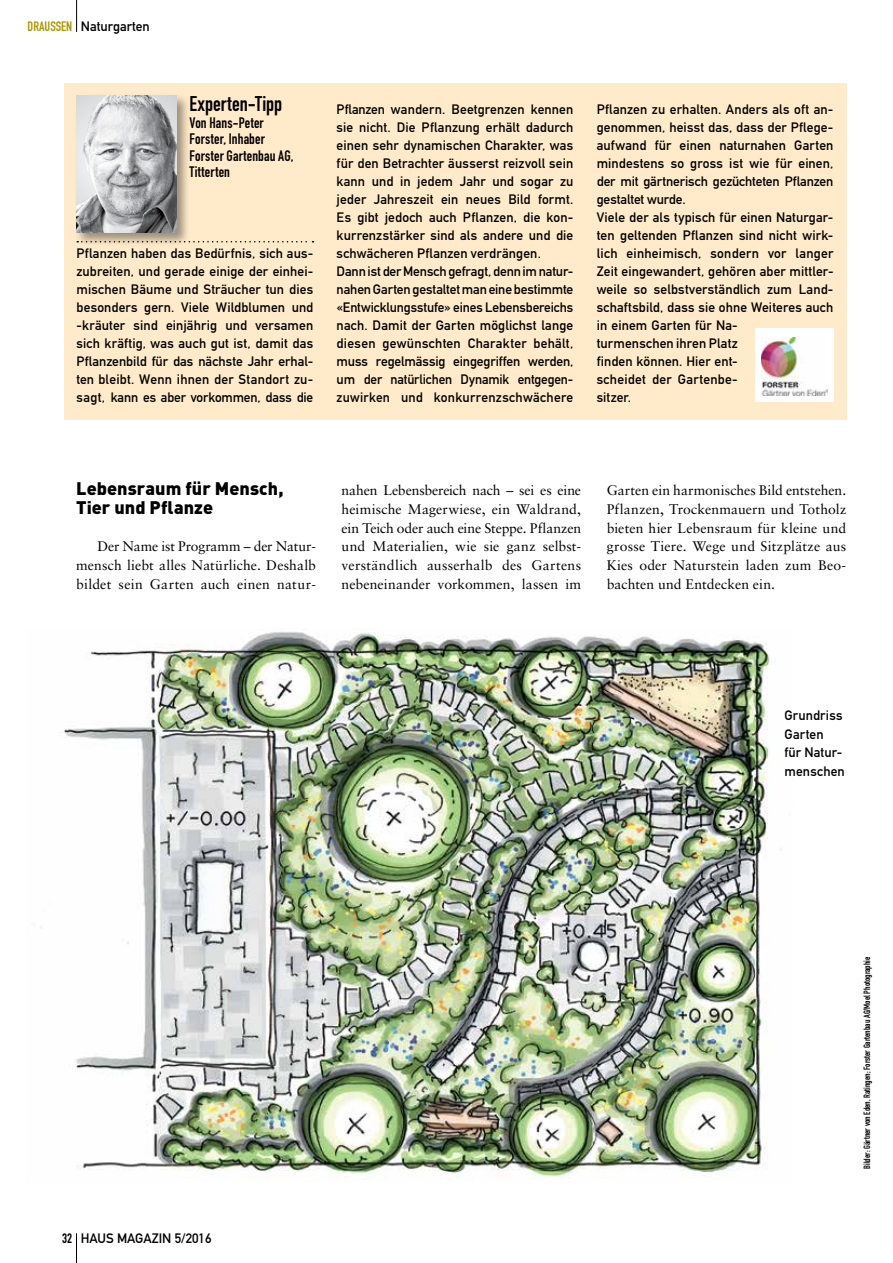
<style>
.page{position:relative;width:893px;height:1263px;background:#fff}
.page>*{position:absolute;margin:0;border:0;box-sizing:border-box;transform-origin:0 0}
.t1{font:21px "DIN Engschrift LT";letter-spacing:.005em;color:#000}
.t2{font:900 18px/18.8px "DIN";color:#000}
.t3{font:15px/16.5px "DIN Engschrift LT";letter-spacing:.01em;color:#000}
.t4{font:13.95px/18.8px "Sabon LT Pro";letter-spacing:.01em;color:#000;text-align:justify}
.t5{font:13.5px/18px "DIN Mittelschrift LT";letter-spacing:.01em;color:#000}
.t6{font:9px "DIN Engschrift LT";color:#000}
.s1{font-family:"DIN Engschrift LT";color:#ad9600}
.s2{font-family:"DIN Engschrift LT"}
</style>
<div class="page">
<hr style="left:76px;top:1233px;width:1px;height:30px;background:#000">
<hr style="left:76px;top:0;width:1px;height:32px;background:#000">
<img style="left:41px;top:628px;width:729px;height:552px">
<div style="left:64px;top:83px;width:782px;height:337px;background:#ffeac9"></div>
<div style="left:74px;top:93px;width:117px;height:154px;background:#000;opacity:.4"></div>
<img style="left:76px;top:96px;width:100px;height:137px">
<svg style="left:77px;top:241px;width:236px;height:1px"></svg>
<div style="left:755px;top:329px;width:78px;height:73px;background:#fff"></div>
<img style="left:761px;top:338px;width:66px;height:58px">
<p class="t5" style="left:28px;top:18px;width:124px"><span class="s1">DRAUSSEN</span> Naturgarten</p>
<h1 class="t1" style="left:189px;top:92px;width:94px">Experten-Tipp</h1>
<p class="t3" style="left:189px;top:114px;width:106px">Von Hans-Peter<br>Forster, Inhaber<br>Forster Gartenbau AG,<br>Titterten</p>
<p class="t5" style="left:77px;top:244px;width:238px;text-align:justify">Pflanzen haben das Bedürfnis, sich aus&shy;zubreiten, und gerade einige der einhei&shy;mischen Bäume und Sträucher tun dies besonders gern. Viele Wildblumen und -kräuter sind einjährig und versamen sich kräftig, was auch gut ist, damit das Pflanzenbild für das nächste Jahr erhal&shy;ten bleibt. Wenn ihnen der Standort zu&shy;sagt, kann es aber vorkommen, dass die</p>
<p class="t5" style="left:337px;top:100px;width:238px">Pflanzen wandern. Beetgrenzen kennen sie nicht. Die Pflanzung erhält dadurch einen sehr dynamischen Charakter, was für den Betrachter äusserst reizvoll sein kann und in jedem Jahr und sogar zu jeder Jahreszeit ein neues Bild formt.<br>Es gibt jedoch auch Pflanzen, die kon&shy;kurrenzstärker sind als andere und die schwächeren Pflanzen verdrängen.<br>Dann ist der Mensch gefragt, denn im natur&shy;nahen Garten gestaltet man eine bestimmte «Entwicklungsstufe» eines Lebensbereichs nach. Damit der Garten möglichst lange diesen gewünschten Charakter behält, muss regelmässig eingegriffen werden, um der natürlichen Dynamik entgegen&shy;zuwirken und konkurrenzschwächere</p>
<p class="t5" style="left:597px;top:100px;width:238px">Pflanzen zu erhalten. Anders als oft an&shy;genommen, heisst das, dass der Pflege&shy;aufwand für einen naturnahen Garten mindestens so gross ist wie für einen, der mit gärtnerisch gezüchteten Pflanzen gestaltet wurde.<br>Viele der als typisch für einen Naturgar&shy;ten geltenden Pflanzen sind nicht wirk&shy;lich einheimisch, sondern vor langer<br>Zeit eingewandert, gehören aber mittler&shy;weile so selbstverständlich zum Land&shy;schaftsbild, dass sie ohne Weiteres auch in einem Garten für Na-<br>turmenschen ihren Platz<br>finden können. Hier ent-<br>scheidet der Gartenbe-<br>sitzer.</p>
<h2 class="t2" style="left:76px;top:478px;width:209px">Lebensraum für Mensch,<br>Tier und Pflanze</h2>
<p class="t4" style="left:76px;top:537px;width:241px;text-indent:21px">Der Name ist Programm – der Natur&shy;mensch liebt alles Natürliche. Deshalb bildet sein Garten auch einen natur-</p>
<p class="t4" style="left:342px;top:480px;width:241px">nahen Lebensbereich nach – sei es eine heimische Magerwiese, ein Waldrand, ein Teich oder auch eine Steppe. Pflanzen und Materialien, wie sie ganz selbst&shy;verständlich ausserhalb des Gartens nebeneinander vorkommen, lassen im</p>
<p class="t4" style="left:607px;top:480px;width:241px">Garten ein harmonisches Bild entstehen.<br>Pflanzen, Trockenmauern und Totholz bieten hier Lebensraum für kleine und grosse Tiere. Wege und Sitzplätze aus Kies oder Naturstein laden zum Beo&shy;bachten und Entdecken ein.</p>
<p class="t5" style="left:784px;top:706px;width:62px;line-height:18.6px">Grundriss<br>Garten<br>für Natur&shy;menschen</p>
<p class="t5" style="left:62px;top:1230px;width:151px"><span class="s2">32</span> HAUS MAGAZIN 5/2016</p>
<p class="t6" style="left:862px;top:1169px;width:214px;rotate:-90deg">Bilder: Gärtner von Eden, Ratingen; Forster Gartenbau AG/Moel Photographie</p>
</div>
